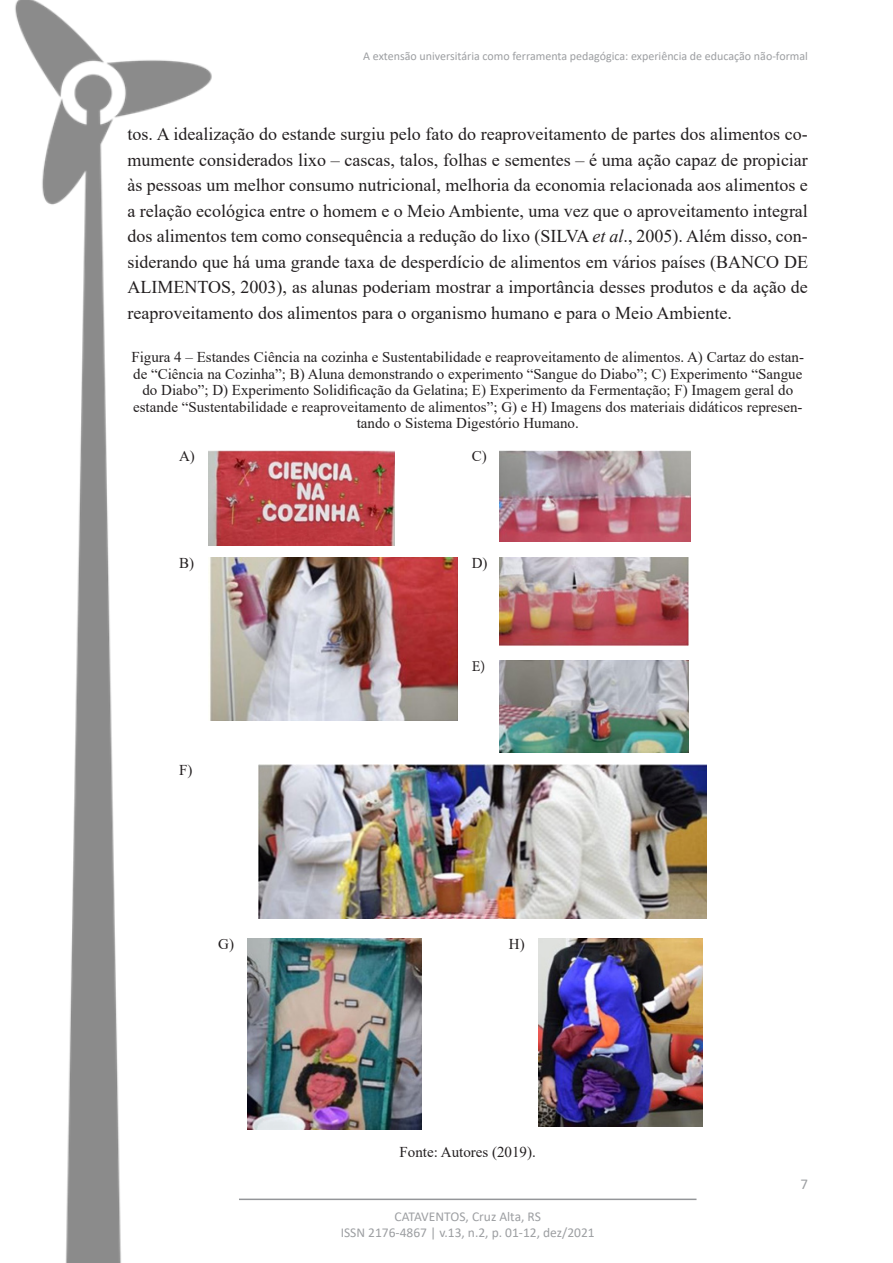
<style>
.page{position:relative;width:893px;height:1263px;background:#fff}
.page>*{position:absolute;margin:0;border:0;box-sizing:border-box;transform-origin:0 0}
.t1{font:18px/25.7px "Times New Roman";color:#231f20;text-align:justify}
.t2{font:15px/16.5px "Times New Roman";color:#231f20;text-align:center}
.t3{font:15px "Minion Pro";color:#231f20}
.t4{font:15px "Calibri";color:#9d9fa2}
.t5{font:13.5px/16.2px "Calibri";color:#9d9fa2;text-align:center}
.t6{font:12px "Calibri";color:#9d9fa2}
.s1{font-style:italic}
</style>
<div class="page">
<hr style="left:239px;top:1198px;width:457px;height:2px;background:#939598">
<img style="left:15px;top:0;width:206px;height:1263px">
<img style="left:208px;top:451px;width:187px;height:94px">
<img style="left:500px;top:451px;width:190px;height:91px">
<img style="left:208px;top:557px;width:249px;height:163px">
<img style="left:500px;top:557px;width:188px;height:89px">
<img style="left:500px;top:660px;width:188px;height:93px">
<img style="left:258px;top:765px;width:448px;height:153px">
<img style="left:248px;top:938px;width:174px;height:191px">
<img style="left:538px;top:938px;width:164px;height:188px">
<p class="t6" style="left:363px;top:48px;width:446px">A extensão universitária como ferramenta pedagógica: experiência de educação não-formal</p>
<p class="t1" style="left:128px;top:121px;width:682px">tos. A idealização do estande surgiu pelo fato do reaproveitamento de partes dos alimentos co&shy;mumente considerados lixo – cascas, talos, folhas e sementes – é uma ação capaz de propiciar às pessoas um melhor consumo nutricional, melhoria da economia relacionada aos alimentos e a relação ecológica entre o homem e o Meio Ambiente, uma vez que o aproveitamento integral dos alimentos tem como consequência a redução do lixo (SILVA <span class="s1">et al</span>., 2005). Além disso, con&shy;siderando que há uma grande taxa de desperdício de alimentos em vários países (BANCO DE ALIMENTOS, 2003), as alunas poderiam mostrar a importância desses produtos e da ação de reaproveitamento dos alimentos para o organismo humano e para o Meio Ambiente.</p>
<p class="t2" style="left:131px;top:349px;width:674px">Figura 4 – Estandes Ciência na cozinha e Sustentabilidade e reaproveitamento de alimentos. A) Cartaz do estan&shy;de “Ciência na Cozinha”; B) Aluna demonstrando o experimento “Sangue do Diabo”; C) Experimento “Sangue do Diabo”; D) Experimento Solidificação da Gelatina; E) Experimento da Fermentação; F) Imagem geral do estande “Sustentabilidade e reaproveitamento de alimentos”; G) e H) Imagens dos materiais didáticos represen&shy;tando o Sistema Digestório Humano.</p>
<p class="t2" style="left:179px;top:447px;width:17px">A)</p>
<p class="t2" style="left:472px;top:447px;width:16px">C)</p>
<p class="t2" style="left:179px;top:554px;width:16px">B)</p>
<p class="t2" style="left:472px;top:554px;width:17px">D)</p>
<p class="t2" style="left:179px;top:761px;width:15px">F)</p>
<p class="t3" style="left:472px;top:656px;width:15px">E)</p>
<p class="t2" style="left:218px;top:935px;width:17px">G)</p>
<p class="t2" style="left:509px;top:935px;width:17px">H)</p>
<p class="t2" style="left:400px;top:1144px;width:138px">Fonte: Autores (2019).</p>
<p class="t5" style="left:341px;top:1208px;width:256px">CATAVENTOS, Cruz Alta, RS<br>ISSN 2176-4867 | v.13, n.2, p. 01-12, dez/2021</p>
<p class="t4" style="left:800px;top:1174px;width:9px">7</p>
</div>
